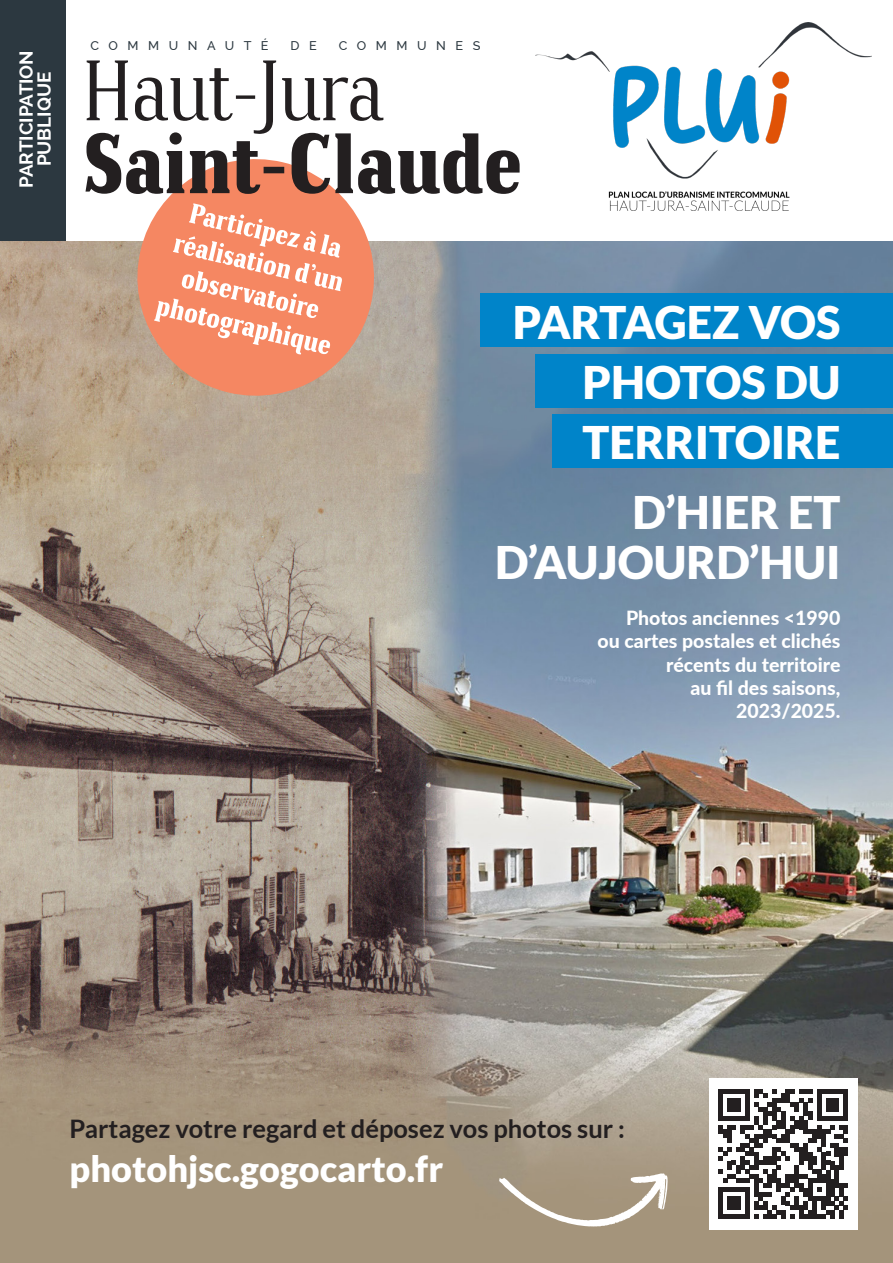
<style>
.page{position:relative;width:893px;height:1263px;background:#fff}
.page>*{position:absolute;margin:0;border:0;box-sizing:border-box;transform-origin:0 0}
.t1{font:900 45px "Lato";color:#fff}
.t2{font:900 45px "Lato";letter-spacing:-.03em;color:#fff}
.t3{font:900 36px "Lato";color:#fff}
.t4{font:700 25.5px "Lato";color:#231f20}
.t5{font:800 19.5px/23.4px "Lato";color:#fff;text-align:right}
.Subtitle__align_center{font:700 18.9px/18px "Raleway";letter-spacing:-.005em;color:#fff;text-align:center}
.Subtitle__align_left{font:500 12.6px "Raleway";letter-spacing:.755em;color:#2c3840}
</style>
<div class="page">
<img style="left:0;top:240px;width:893px;height:1023px">
<svg style="left:126px;top:194px;width:260px;height:213px;background:#d8a289"></svg>
<svg style="left:154px;top:203px;width:188px;height:152px"></svg>
<div style="left:0;top:0;width:66px;height:240px;background:#2c3840"></div>
<img style="left:535px;top:23px;width:337px;height:188px">
<div style="left:480px;top:294px;width:413px;height:53px;background:#0084c9"></div>
<div style="left:535px;top:354px;width:358px;height:54px;background:#0084c9"></div>
<div style="left:552px;top:414px;width:341px;height:53px;background:#0084c9"></div>
<div style="left:709px;top:1078px;width:148px;height:152px;background:#fff"></div>
<svg style="left:718px;top:1089px;width:130px;height:130px"></svg>
<svg style="left:86px;top:60px;width:434px;height:134px"></svg>
<svg style="left:499px;top:1173px;width:169px;height:54px;background:#b3a692"></svg>
<p class="Subtitle__align_center" style="left:17px;top:188px;width:139px;rotate:-90deg">PARTICIPATION<br>PUBLIQUE</p>
<p class="Subtitle__align_left" style="left:91px;top:38px;width:180px">COMMUNAUTÉ</p>
<p class="Subtitle__align_left" style="left:291px;top:38px;width:28px">D E</p>
<p class="Subtitle__align_left" style="left:339px;top:38px;width:143px">COMMUNES</p>
<p class="t2" style="left:513px;top:296px;width:329px">PARTAGEZ VOS</p>
<p class="t1" style="left:582px;top:356px;width:260px">PHOTOS DU</p>
<p class="t1" style="left:583px;top:416px;width:259px">TERRITOIRE</p>
<p class="t1" style="left:633px;top:487px;width:209px">D’HIER ET</p>
<p class="t1" style="left:495px;top:536px;width:347px">D’AUJOURD’HUI</p>
<p class="t5" style="left:626px;top:605px;width:216px">Photos anciennes &lt;1990</p>
<p class="t5" style="left:597px;top:628px;width:245px">ou cartes postales et clichés récents du territoire</p>
<p class="t5" style="left:691px;top:675px;width:151px">au fil des saisons,</p>
<p class="t5" style="left:736px;top:699px;width:106px">2023/2025.</p>
<p class="t4" style="left:70px;top:1114px;width:557px">Partagez votre regard et déposez vos photos sur :</p>
<p class="t3" style="left:70px;top:1147px;width:375px">photohjsc.gogocarto.fr</p>
</div>
